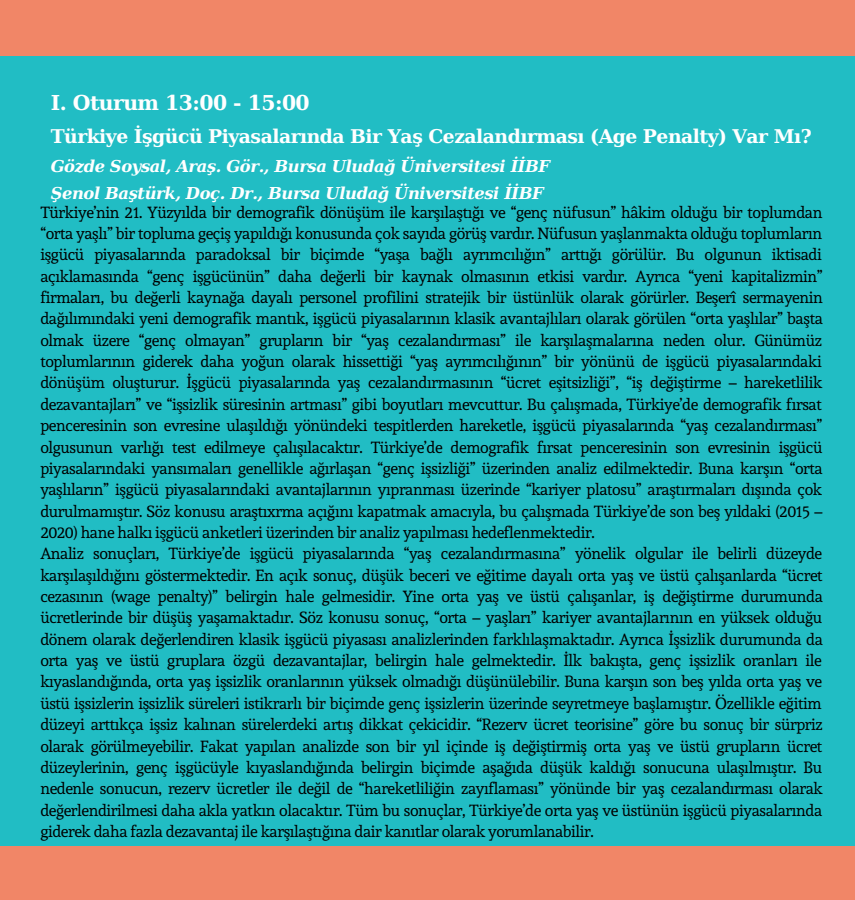
<style>
.page{position:relative;width:855px;height:900px;background:#f18667}
.page>*{position:absolute;margin:0;border:0;box-sizing:border-box;transform-origin:0 0}
.t1{font:700 20.4px "DejaVu Serif";letter-spacing:-.025em;color:#fff}
.t2{font:700 18.8px "DejaVu Serif";letter-spacing:-.025em;color:#fff}
.t3{font:italic 700 16.4px "DejaVu Serif";letter-spacing:-.025em;color:#fff}
.t4{font:16px/21.2px "Andada";letter-spacing:-.025em;color:#000;text-align:justify}
</style>
<div class="page">
<div style="left:0;top:56px;width:855px;height:790px;background:#21bdc4"></div>
<p class="t1" style="left:51px;top:91px;width:261px">I. Oturum 13:00 - 15:00</p>
<p class="t2" style="left:51px;top:126px;width:763px">Türkiye İşgücü Piyasalarında Bir Yaş Cezalandırması (Age Penalty) Var Mı?</p>
<p class="t3" style="left:51px;top:157px;width:501px">Gözde Soysal, Araş. Gör., Bursa Uludağ Üniversitesi İİBF</p>
<p class="t3" style="left:51px;top:184px;width:495px">Şenol Baştürk, Doç. Dr., Bursa Uludağ Üniversitesi İİBF</p>
<p class="t4" style="left:40px;top:201px;width:784px">Türkiye’nin 21. Yüzyılda bir demografik dönüşüm ile karşılaştığı ve “genç nüfusun” hâkim olduğu bir toplumdan “orta yaşlı” bir topluma geçiş yapıldığı konusunda çok sayıda görüş vardır. Nüfusun yaşlanmakta olduğu toplumların işgücü piyasalarında paradoksal bir biçimde “yaşa bağlı ayrımcılığın” arttığı görülür. Bu olgunun iktisadi açıklamasında “genç işgücünün” daha değerli bir kaynak olmasının etkisi vardır. Ayrıca “yeni kapitalizmin” firmaları, bu değerli kaynağa dayalı personel profilini stratejik bir üstünlük olarak görürler. Beşerî sermayenin dağılımındaki yeni demografik mantık, işgücü piyasalarının klasik avantajlıları olarak görülen “orta yaşlılar” başta olmak üzere “genç olmayan” grupların bir “yaş cezalandırması” ile karşılaşmalarına neden olur. Günümüz toplumlarının giderek daha yoğun olarak hissettiği “yaş ayrımcılığının” bir yönünü de işgücü piyasalarındaki dönüşüm oluşturur. İşgücü piyasalarında yaş cezalandırmasının “ücret eşitsizliği”, “iş değiştirme – hareketlilik dezavantajları” ve “işsizlik süresinin artması” gibi boyutları mevcuttur. Bu çalışmada, Türkiye’de demografik fırsat penceresinin son evresine ulaşıldığı yönündeki tespitlerden hareketle, işgücü piyasalarında “yaş cezalandırması” olgusunun varlığı test edilmeye çalışılacaktır. Türkiye’de demografik fırsat penceresinin son evresinin işgücü piyasalarındaki yansımaları genellikle ağırlaşan “genç işsizliği” üzerinden analiz edilmektedir. Buna karşın “orta yaşlıların” işgücü piyasalarındaki avantajlarının yıpranması üzerinde “kariyer platosu” araştırmaları dışında çok durulmamıştır. Söz konusu araştıxrma açığını kapatmak amacıyla, bu çalışmada Türkiye’de son beş yıldaki (2015 – 2020) hane halkı işgücü anketleri üzerinden bir analiz yapılması hedeflenmektedir.</p>
<p class="t4" style="left:40px;top:543px;width:784px">Analiz sonuçları, Türkiye’de işgücü piyasalarında “yaş cezalandırmasına” yönelik olgular ile belirli düzeyde karşılaşıldığını göstermektedir. En açık sonuç, düşük beceri ve eğitime dayalı orta yaş ve üstü çalışanlarda “ücret cezasının (wage penalty)” belirgin hale gelmesidir. Yine orta yaş ve üstü çalışanlar, iş değiştirme durumunda ücretlerinde bir düşüş yaşamaktadır. Söz konusu sonuç, “orta – yaşları” kariyer avantajlarının en yüksek olduğu dönem olarak değerlendiren klasik işgücü piyasası analizlerinden farklılaşmaktadır. Ayrıca İşsizlik durumunda da orta yaş ve üstü gruplara özgü dezavantajlar, belirgin hale gelmektedir. İlk bakışta, genç işsizlik oranları ile kıyaslandığında, orta yaş işsizlik oranlarının yüksek olmadığı düşünülebilir. Buna karşın son beş yılda orta yaş ve üstü işsizlerin işsizlik süreleri istikrarlı bir biçimde genç işsizlerin üzerinde seyretmeye başlamıştır. Özellikle eğitim düzeyi arttıkça işsiz kalınan sürelerdeki artış dikkat çekicidir. “Rezerv ücret teorisine” göre bu sonuç bir sürpriz olarak görülmeyebilir. Fakat yapılan analizde son bir yıl içinde iş değiştirmiş orta yaş ve üstü grupların ücret düzeylerinin, genç işgücüyle kıyaslandığında belirgin biçimde aşağıda düşük kaldığı sonucuna ulaşılmıştır. Bu nedenle sonucun, rezerv ücretler ile değil de “hareketliliğin zayıflaması” yönünde bir yaş cezalandırması olarak değerlendirilmesi daha akla yatkın olacaktır. Tüm bu sonuçlar, Türkiye’de orta yaş ve üstünün işgücü piyasalarında giderek daha fazla dezavantaj ile karşılaştığına dair kanıtlar olarak yorumlanabilir.</p>
</div>
